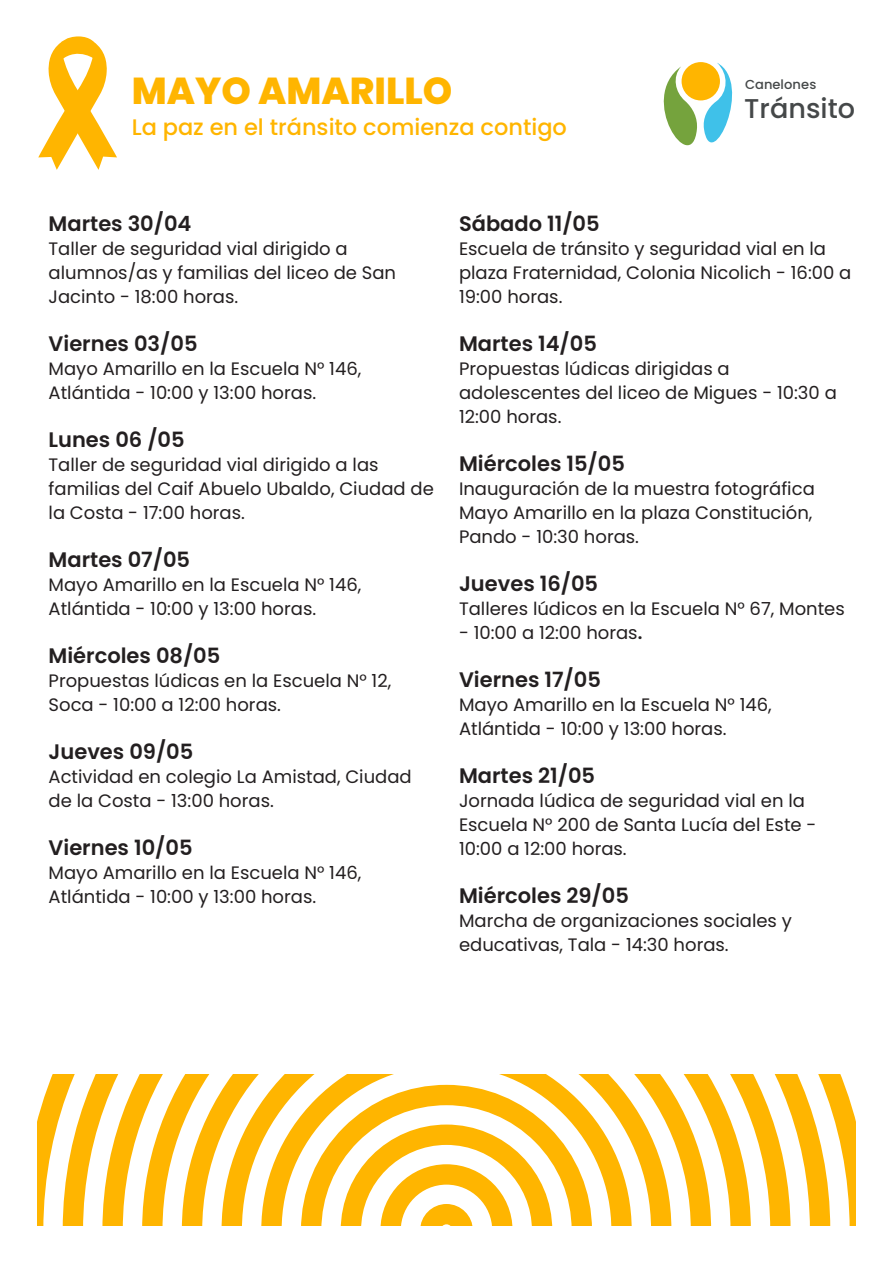
<style>
.page{position:relative;width:893px;height:1263px;background:#fff}
.page>*{position:absolute;margin:0;border:0;box-sizing:border-box;transform-origin:0 0}
.t1{font:800 37.5px "Poppins";color:#ffb500}
.t2{font:500 27.15px "Poppins";color:#454849}
.t3{font:500 22.5px "Poppins";color:#ffb500}
.t4{font:600 21px "Poppins";color:#231f20}
.t5{font:18px/24px "Poppins";color:#231f20}
.t6{font:500 13.05px "Poppins";color:#454849}
.s1{font-weight:600}
</style>
<div class="page">
<svg style="left:38px;top:1074px;width:817px;height:151px"></svg>
<svg style="left:63px;top:1074px;width:767px;height:151px"></svg>
<svg style="left:102px;top:1074px;width:688px;height:151px"></svg>
<svg style="left:142px;top:1074px;width:609px;height:151px"></svg>
<svg style="left:182px;top:1074px;width:529px;height:151px"></svg>
<svg style="left:222px;top:1074px;width:449px;height:151px;fill:#ffb708"></svg>
<svg style="left:261px;top:1074px;width:371px;height:151px"></svg>
<svg style="left:301px;top:1085px;width:291px;height:140px"></svg>
<svg style="left:38px;top:36px;width:79px;height:134px"></svg>
<svg style="left:663px;top:63px;width:70px;height:83px"></svg>
<div style="left:682px;top:62px;width:38px;height:38px;background:#ffb500;border-radius:50%"></div>
<h1 class="t1" style="left:132px;top:69px;width:322px">MAYO AMARILLO</h1>
<p class="t3" style="left:132px;top:114px;width:437px">La paz en el tránsito comienza contigo</p>
<p class="t6" style="left:745px;top:77px;width:73px">Canelones</p>
<h2 class="t2" style="left:744px;top:92px;width:112px">Tránsito</h2>
<p class="t4" style="left:49px;top:212px;width:144px">Martes 30/04</p>
<p class="t5" style="left:49px;top:237px;width:349px">Taller de seguridad vial dirigido a alumnos/as y familias del liceo de San<br>Jacinto - 18:00 horas.</p>
<p class="t4" style="left:49px;top:332px;width:150px">Viernes 03/05</p>
<p class="t5" style="left:49px;top:357px;width:314px">Mayo Amarillo en la Escuela N° 146,<br>Atlántida - 10:00 y 13:00 horas.</p>
<p class="t4" style="left:49px;top:428px;width:138px">Lunes 06 /05</p>
<p class="t5" style="left:49px;top:453px;width:387px">Taller de seguridad vial dirigido a las familias del Caif Abuelo Ubaldo, Ciudad de la Costa - 17:00 horas.</p>
<p class="t4" style="left:49px;top:548px;width:143px">Martes 07/05</p>
<p class="t5" style="left:49px;top:573px;width:314px">Mayo Amarillo en la Escuela N° 146,<br>Atlántida - 10:00 y 13:00 horas.</p>
<p class="t4" style="left:49px;top:644px;width:173px">Miércoles 08/05</p>
<p class="t5" style="left:49px;top:669px;width:344px">Propuestas lúdicas en la Escuela N° 12,<br>Soca - 10:00 a 12:00 horas.</p>
<p class="t4" style="left:49px;top:740px;width:146px">Jueves 09/05</p>
<p class="t5" style="left:49px;top:765px;width:365px">Actividad en colegio La Amistad, Ciudad de la Costa - 13:00 horas.</p>
<p class="t4" style="left:49px;top:836px;width:145px">Viernes 10/05</p>
<p class="t5" style="left:49px;top:861px;width:314px">Mayo Amarillo en la Escuela N° 146,<br>Atlántida - 10:00 y 13:00 horas.</p>
<p class="t4" style="left:459px;top:212px;width:142px">Sábado 11/05</p>
<p class="t5" style="left:459px;top:237px;width:394px">Escuela de tránsito y seguridad vial en la plaza Fraternidad, Colonia Nicolich - 16:00 a<br>19:00 horas.</p>
<p class="t4" style="left:459px;top:332px;width:139px">Martes 14/05</p>
<p class="t5" style="left:459px;top:357px;width:379px">Propuestas lúdicas dirigidas a adolescentes del liceo de Migues - 10:30 a<br>12:00 horas.</p>
<p class="t4" style="left:459px;top:452px;width:167px">Miércoles 15/05</p>
<p class="t5" style="left:459px;top:477px;width:357px">Inauguración de la muestra fotográfica<br>Mayo Amarillo en la plaza Constitución,<br>Pando - 10:30 horas.</p>
<p class="t4" style="left:459px;top:572px;width:141px">Jueves 16/05</p>
<p class="t5" style="left:459px;top:597px;width:387px">Talleres lúdicos en la Escuela N° 67, Montes</p>
<p class="t5" style="left:459px;top:621px;width:185px">- 10:00 a 12:00 horas<span class="s1">.</span></p>
<p class="t4" style="left:459px;top:668px;width:143px">Viernes 17/05</p>
<p class="t5" style="left:459px;top:693px;width:314px">Mayo Amarillo en la Escuela N° 146,<br>Atlántida - 10:00 y 13:00 horas.</p>
<p class="t4" style="left:459px;top:764px;width:138px">Martes 21/05</p>
<p class="t5" style="left:459px;top:789px;width:359px">Jornada lúdica de seguridad vial en la<br>Escuela N° 200 de Santa Lucía del Este -<br>10:00 a 12:00 horas.</p>
<p class="t4" style="left:459px;top:884px;width:171px">Miércoles 29/05</p>
<p class="t5" style="left:459px;top:909px;width:334px">Marcha de organizaciones sociales y educativas, Tala - 14:30 horas.</p>
</div>
